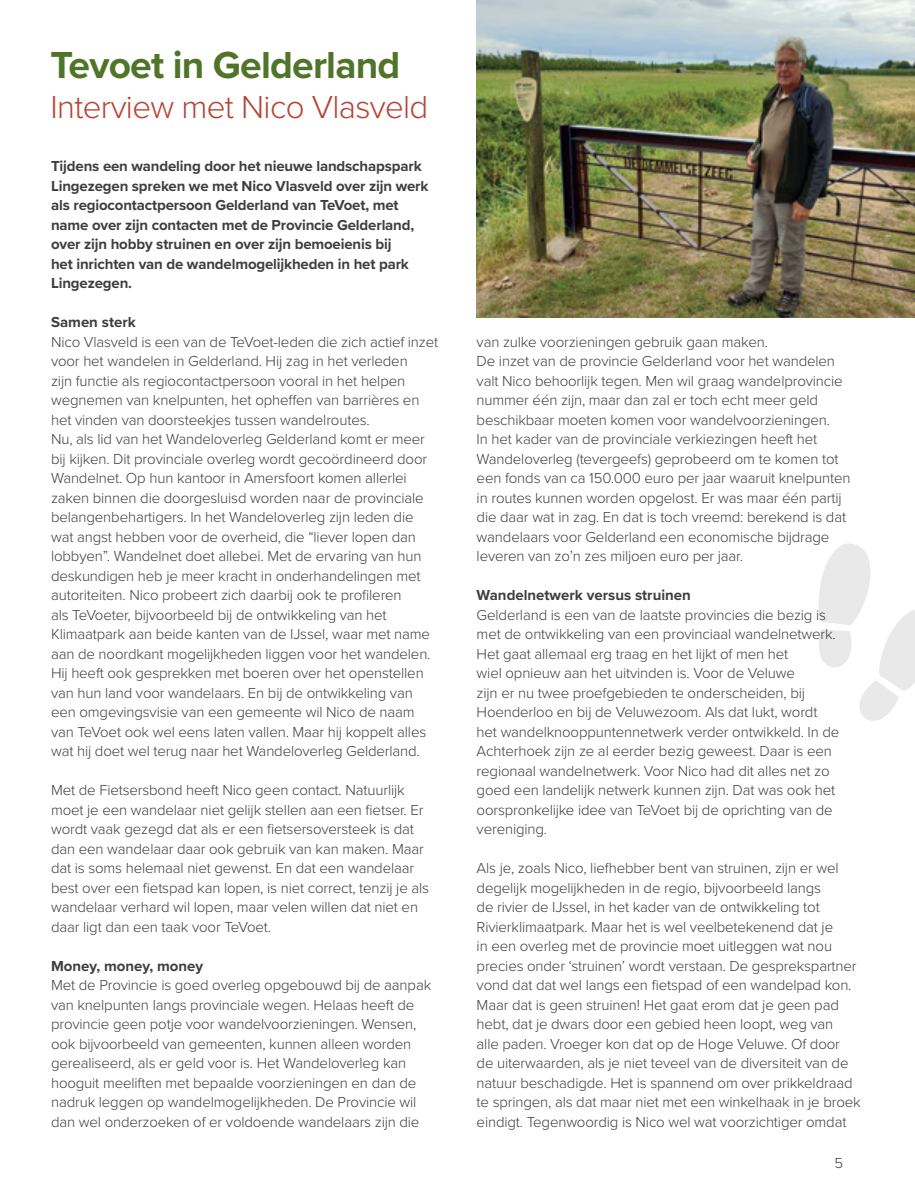
<style>
.page{position:relative;width:915px;height:1191px;background:#fff}
.page>*{position:absolute;margin:0;border:0;box-sizing:border-box;transform-origin:0 0}
.t1{font:700 39px "Proxima Nova";letter-spacing:-.02em;color:#50752a}
.t2{font:300 33px "Proxima Nova";letter-spacing:-.02em;color:#b74434}
.t3{font:300 15px/19.5px "Proxima Nova";letter-spacing:-.01em;color:#3e3e3f}
.t4{font:700 15px/19.5px "Proxima Nova";letter-spacing:-.01em;color:#3e3e3f}
</style>
<div class="page">
<hr style="left:0;top:0;width:1px;height:1191px;background:#50752a">
<img style="left:476px;top:0;width:438px;height:317px">
<svg style="left:818px;top:543px;width:96px;height:178px"></svg>
<h1 class="t1" style="left:50px;top:36px;width:351px">Tevoet in Gelderland</h1>
<h2 class="t2" style="left:50px;top:82px;width:379px">Interview met Nico Vlasveld</h2>
<p class="t4" style="left:51px;top:156px;width:379px">Tijdens een wandeling door het nieuwe landschapspark Lingezegen spreken we met Nico Vlasveld over zijn werk als regiocontactpersoon Gelderland van TeVoet, met name over zijn contacten met de Provincie Gelderland, over zijn hobby struinen en over zijn bemoeienis bij<br>het inrichten van de wandelmogelijkheden in het park Lingezegen.</p>
<p class="t4" style="left:51px;top:312px;width:86px">Samen sterk</p>
<p class="t3" style="left:51px;top:331px;width:388px">Nico Vlasveld is een van de TeVoet-leden die zich actief inzet voor het wandelen in Gelderland. Hij zag in het verleden<br>zijn functie als regiocontactpersoon vooral in het helpen wegnemen van knelpunten, het opheffen van barrières en het vinden van doorsteekjes tussen wandelroutes.<br>Nu, als lid van het Wandeloverleg Gelderland komt er meer bij kijken. Dit provinciale overleg wordt gecoördineerd door Wandelnet. Op hun kantoor in Amersfoort komen allerlei zaken binnen die doorgesluisd worden naar de provinciale belangenbehartigers. In het Wandeloverleg zijn leden die wat angst hebben voor de overheid, die “liever lopen dan lobbyen”. Wandelnet doet allebei. Met de ervaring van hun deskundigen heb je meer kracht in onderhandelingen met autoriteiten. Nico probeert zich daarbij ook te profileren<br>als TeVoeter, bijvoorbeeld bij de ontwikkeling van het Klimaatpark aan beide kanten van de IJssel, waar met name aan de noordkant mogelijkheden liggen voor het wandelen.<br>Hij heeft ook gesprekken met boeren over het openstellen van hun land voor wandelaars. En bij de ontwikkeling van een omgevingsvisie van een gemeente wil Nico de naam van TeVoet ook wel eens laten vallen. Maar hij koppelt alles wat hij doet wel terug naar het Wandeloverleg Gelderland.</p>
<p class="t3" style="left:51px;top:779px;width:379px">Met de Fietsersbond heeft Nico geen contact. Natuurlijk moet je een wandelaar niet gelijk stellen aan een fietser. Er wordt vaak gezegd dat als er een fietsersoversteek is dat dan een wandelaar daar ook gebruik van kan maken. Maar dat is soms helemaal niet gewenst. En dat een wandelaar best over een fietspad kan lopen, is niet correct, tenzij je als wandelaar verhard wil lopen, maar velen willen dat niet en daar ligt dan een taak voor TeVoet.</p>
<p class="t4" style="left:51px;top:955px;width:153px">Money, money, money</p>
<p class="t3" style="left:51px;top:974px;width:381px">Met de Provincie is goed overleg opgebouwd bij de aanpak van knelpunten langs provinciale wegen. Helaas heeft de provincie geen potje voor wandelvoorzieningen. Wensen, ook bijvoorbeeld van gemeenten, kunnen alleen worden gerealiseerd, als er geld voor is. Het Wandeloverleg kan hooguit meeliften met bepaalde voorzieningen en dan de nadruk leggen op wandelmogelijkheden. De Provincie wil dan wel onderzoeken of er voldoende wandelaars zijn die</p>
<p class="t3" style="left:476px;top:331px;width:375px">van zulke voorzieningen gebruik gaan maken.<br>De inzet van de provincie Gelderland voor het wandelen valt Nico behoorlijk tegen. Men wil graag wandelprovincie nummer één zijn, maar dan zal er toch echt meer geld beschikbaar moeten komen voor wandelvoorzieningen.<br>In het kader van de provinciale verkiezingen heeft het Wandeloverleg (tevergeefs) geprobeerd om te komen tot een fonds van ca 150.000 euro per jaar waaruit knelpunten in routes kunnen worden opgelost. Er was maar één partij die daar wat in zag. En dat is toch vreemd: berekend is dat wandelaars voor Gelderland een economische bijdrage leveren van zo’n zes miljoen euro per jaar.</p>
<p class="t4" style="left:476px;top:585px;width:216px">Wandelnetwerk versus struinen</p>
<p class="t3" style="left:476px;top:604px;width:364px">Gelderland is een van de laatste provincies die bezig is met de ontwikkeling van een provinciaal wandelnetwerk.<br>Het gaat allemaal erg traag en het lijkt of men het<br>wiel opnieuw aan het uitvinden is. Voor de Veluwe<br>zijn er nu twee proefgebieden te onderscheiden, bij Hoenderloo en bij de Veluwezoom. Als dat lukt, wordt het wandelknooppuntennetwerk verder ontwikkeld. In de Achterhoek zijn ze al eerder bezig geweest. Daar is een regionaal wandelnetwerk. Voor Nico had dit alles net zo goed een landelijk netwerk kunnen zijn. Dat was ook het oorspronkelijke idee van TeVoet bij de oprichting van de vereniging.</p>
<p class="t3" style="left:476px;top:857px;width:385px">Als je, zoals Nico, liefhebber bent van struinen, zijn er wel degelijk mogelijkheden in de regio, bijvoorbeeld langs<br>de rivier de IJssel, in het kader van de ontwikkeling tot Rivierklimaatpark. Maar het is wel veelbetekenend dat je<br>in een overleg met de provincie moet uitleggen wat nou precies onder ‘struinen’ wordt verstaan. De gesprekspartner vond dat dat wel langs een fietspad of een wandelpad kon.<br>Maar dat is geen struinen! Het gaat erom dat je geen pad hebt, dat je dwars door een gebied heen loopt, weg van<br>alle paden. Vroeger kon dat op de Hoge Veluwe. Of door<br>de uiterwaarden, als je niet teveel van de diversiteit van de natuur beschadigde. Het is spannend om over prikkeldraad te springen, als dat maar niet met een winkelhaak in je broek eindigt. Tegenwoordig is Nico wel wat voorzichtiger omdat</p>
<p class="t3" style="left:834px;top:1152px;width:10px">5</p>
</div>
